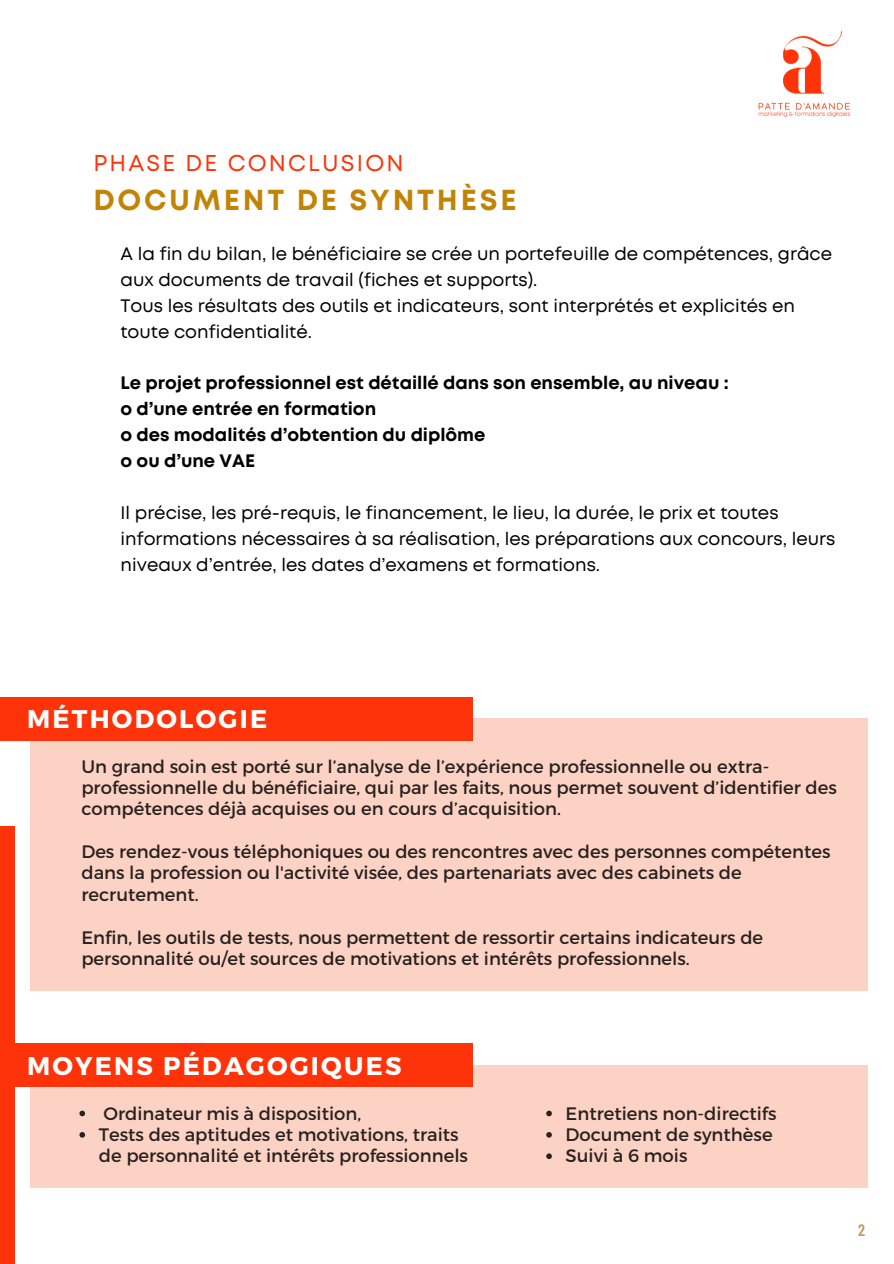
<style>
.page{position:relative;width:894px;height:1264px;background:#fff}
.page>*{position:absolute;margin:0;border:0;box-sizing:border-box;transform-origin:0 0}
.t1{font:700 28.8px "Mont";letter-spacing:.095em;color:#c28406}
.t2{font:700 25.5px "Montserrat";letter-spacing:.085em;color:#fff}
.t3{font:22.8px "Mont";letter-spacing:.095em;color:#fe330a}
.t4{font:18px/21.3px "Montserrat";color:#282120}
.t5{font:18px/25.8px "Mont";color:#000}
.t6{font:700 18px/25.8px "Mont";color:#000}
.t7{font:600 16.5px "Barlow Condensed";color:#b99d61}
</style>
<div class="page">
<div style="left:0;top:826px;width:14px;height:437px;background:#fe330a"></div>
<div style="left:31px;top:718px;width:836px;height:272px;background:#fcd2c4"></div>
<div style="left:31px;top:1065px;width:836px;height:123px;background:#fcd2c4"></div>
<div style="left:0;top:697px;width:472px;height:43px;background:#fe330a"></div>
<div style="left:0;top:1043px;width:472px;height:44px;background:#fe330a"></div>
<img style="left:758px;top:30px;width:92px;height:88px">
<svg style="left:79px;top:1110px;width:6px;height:6px"></svg>
<svg style="left:79px;top:1132px;width:6px;height:5px"></svg>
<svg style="left:546px;top:1110px;width:5px;height:6px"></svg>
<svg style="left:546px;top:1132px;width:5px;height:5px"></svg>
<svg style="left:546px;top:1153px;width:5px;height:5px"></svg>
<p class="t3" style="left:93px;top:154px;width:312px">PHASE DE CONCLUSION</p>
<p class="t1" style="left:93px;top:189px;width:424px">DOCUMENT DE SYNTHÈSE</p>
<h1 class="t5" style="left:120px;top:242px;width:713px">A la fin du bilan, le bénéficiaire se crée un portefeuille de compétences, grâce aux documents de travail (fiches et supports).</h1>
<p class="t5" style="left:120px;top:294px;width:676px">Tous les résultats des outils et indicateurs, sont interprétés et explicités en toute confidentialité.</p>
<p class="t6" style="left:120px;top:371px;width:609px">Le projet professionnel est détaillé dans son ensemble, au niveau : o d’une entrée en formation<br>o des modalités d’obtention du diplôme<br>o ou d’une VAE</p>
<h3 class="t5" style="left:120px;top:501px;width:716px">Il précise, les pré-requis, le financement, le lieu, la durée, le prix et toutes informations nécessaires à sa réalisation, les préparations aux concours, leurs niveaux d’entrée, les dates d’examens et formations.</h3>
<p class="t2" style="left:27px;top:702px;width:241px">MÉTHODOLOGIE</p>
<h2 class="t4" style="left:81px;top:754px;width:689px">Un grand soin est porté sur l’analyse de l’expérience professionnelle ou extra-</h2>
<p class="t4" style="left:81px;top:776px;width:756px">professionnelle du bénéficiaire, qui par les faits, nous permet souvent d’identifier des compétences déjà acquises ou en cours d’acquisition.</p>
<p class="t4" style="left:81px;top:840px;width:750px">Des rendez-vous téléphoniques ou des rencontres avec des personnes compétentes</p>
<p class="t4" style="left:81px;top:861px;width:661px">dans la profession ou l'activité visée, des partenariats avec des cabinets de</p>
<p class="t4" style="left:81px;top:882px;width:119px">recrutement.</p>
<p class="t4" style="left:81px;top:925px;width:683px">Enfin, les outils de tests, nous permettent de ressortir certains indicateurs de</p>
<p class="t4" style="left:81px;top:947px;width:610px">personnalité ou/et sources de motivations et intérêts professionnels.</p>
<p class="t2" style="left:27px;top:1049px;width:376px">MOYENS PÉDAGOGIQUES</p>
<p class="t4" style="left:103px;top:1101px;width:259px">Ordinateur mis à disposition,</p>
<h2 class="t4" style="left:99px;top:1123px;width:370px">Tests des aptitudes et motivations, traits de personnalité et intérêts professionnels</h2>
<p class="t4" style="left:565px;top:1101px;width:212px">Entretiens non-directifs</p>
<p class="t4" style="left:565px;top:1123px;width:208px">Document de synthèse</p>
<p class="t4" style="left:565px;top:1144px;width:123px">Suivi à 6 mois</p>
<p class="t7" style="left:858px;top:1219px;width:9px">2</p>
</div>
